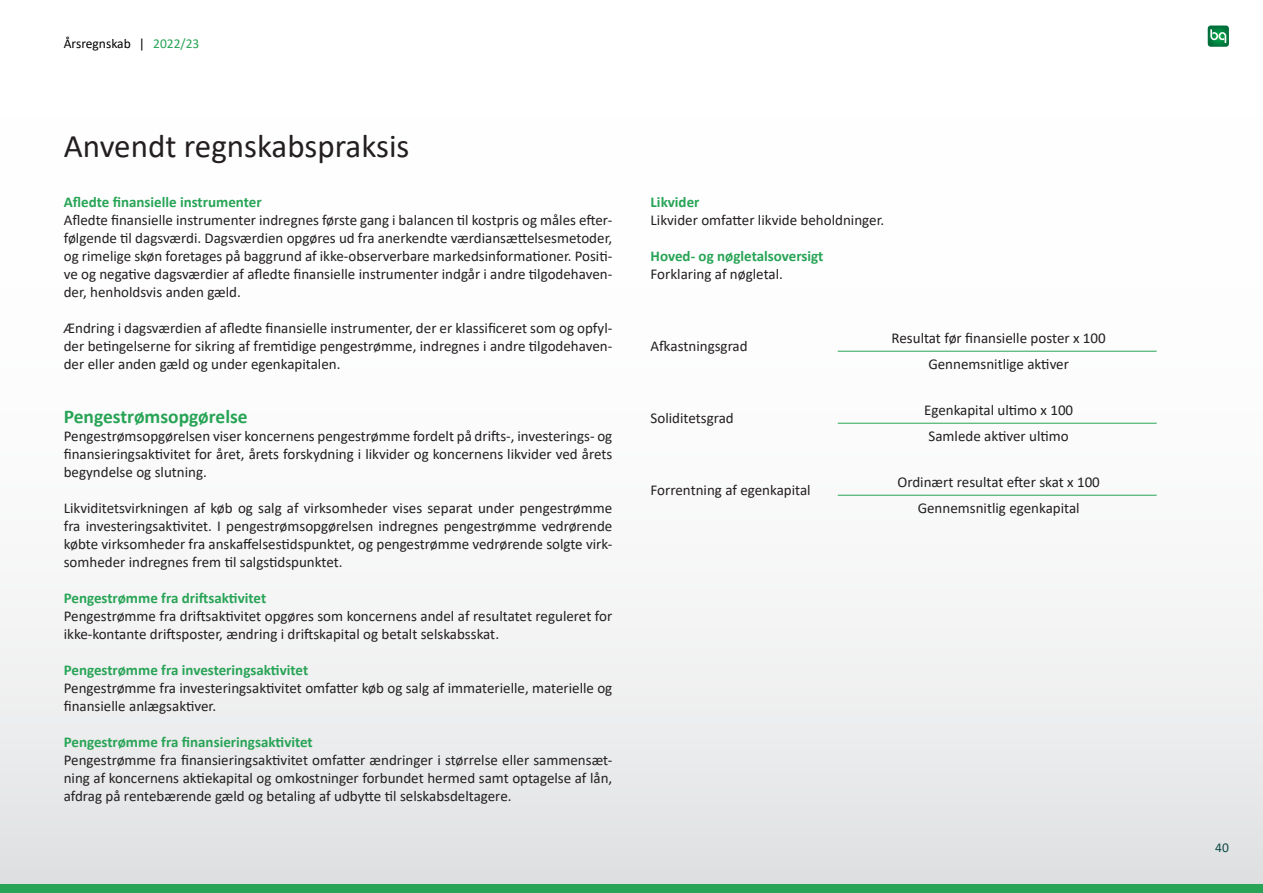
<style>
.page{position:relative;width:1263px;height:893px;background:#fff}
.page>*{position:absolute;margin:0;border:0;box-sizing:border-box;transform-origin:0 0}
.t1{font:33px "Calibri";color:#231f20}
.Afsnitsformat_1{font:700 19.5px "Calibri";color:#28a456}
.t2{font:15px/18px "Calibri";color:#231f20;text-align:justify}
.Afsnitsformat_1-2{font:700 15px "Calibri";color:#28a456}
.t3{font:13.5px "Calibri";color:#000}
.t4{font:13.5px "Calibri";color:#0f4a45}
.s1{color:#28a456}
</style>
<div class="page">
<div style="left:0;top:0;width:1263px;height:893px;background:linear-gradient(to bottom,#fff,#e7e8e9)"></div>
<hr style="left:838px;top:351px;width:319px;height:1px;background:#28a456">
<hr style="left:838px;top:423px;width:319px;height:1px;background:#28a456">
<hr style="left:838px;top:495px;width:319px;height:1px;background:#28a456">
<div style="left:0;top:884px;width:1263px;height:9px;background:#28a456"></div>
<svg style="left:1208px;top:26px;width:21px;height:21px"></svg>
<p class="t3" style="left:64px;top:35px;width:137px">Årsregnskab | <span class="s1">2022/23</span></p>
<p class="t1" style="left:64px;top:123px;width:347px">Anvendt regnskabspraksis</p>
<p class="Afsnitsformat_1-2" style="left:64px;top:191px;width:199px">Afledte finansielle instrumenter</p>
<p class="t2" style="left:64px;top:210px;width:550px">Afledte finansielle instrumenter indregnes første gang i balancen til kostpris og måles efter&shy;følgende til dagsværdi. Dagsværdien opgøres ud fra anerkendte værdiansættelsesmetoder, og rimelige skøn foretages på baggrund af ikke-observerbare markedsinformationer. Positi&shy;ve og negative dagsværdier af afledte finansielle instrumenter indgår i andre tilgodehaven&shy;der, henholdsvis anden gæld.</p>
<p class="t2" style="left:64px;top:318px;width:550px">Ændring i dagsværdien af afledte finansielle instrumenter, der er klassificeret som og opfyl&shy;der betingelserne for sikring af fremtidige pengestrømme, indregnes i andre tilgodehaven&shy;der eller anden gæld og under egenkapitalen.</p>
<p class="Afsnitsformat_1" style="left:64px;top:403px;width:185px">Pengestrømsopgørelse</p>
<p class="t2" style="left:64px;top:426px;width:550px">Pengestrømsopgørelsen viser koncernens pengestrømme fordelt på drifts-, investerings- og finansieringsaktivitet for året, årets forskydning i likvider og koncernens likvider ved årets begyndelse og slutning.</p>
<p class="t2" style="left:64px;top:498px;width:550px">Likviditetsvirkningen af køb og salg af virksomheder vises separat under pengestrømme fra investeringsaktivitet. I pengestrømsopgørelsen indregnes pengestrømme vedrørende købte virksomheder fra anskaffelsestidspunktet, og pengestrømme vedrørende solgte virk&shy;somheder indregnes frem til salgstidspunktet.</p>
<p class="Afsnitsformat_1-2" style="left:64px;top:587px;width:204px">Pengestrømme fra driftsaktivitet</p>
<p class="t2" style="left:64px;top:606px;width:550px">Pengestrømme fra driftsaktivitet opgøres som koncernens andel af resultatet reguleret for ikke-kontante driftsposter, ændring i driftskapital og betalt selskabsskat.</p>
<p class="Afsnitsformat_1-2" style="left:64px;top:659px;width:246px">Pengestrømme fra investeringsaktivitet</p>
<p class="t2" style="left:64px;top:678px;width:550px">Pengestrømme fra investeringsaktivitet omfatter køb og salg af immaterielle, materielle og finansielle anlægsaktiver.</p>
<p class="Afsnitsformat_1-2" style="left:64px;top:731px;width:251px">Pengestrømme fra finansieringsaktivitet</p>
<p class="t2" style="left:64px;top:750px;width:550px">Pengestrømme fra finansieringsaktivitet omfatter ændringer i størrelse eller sammensæt&shy;ning af koncernens aktiekapital og omkostninger forbundet hermed samt optagelse af lån, afdrag på rentebærende gæld og betaling af udbytte til selskabsdeltagere.</p>
<p class="Afsnitsformat_1-2" style="left:651px;top:191px;width:50px">Likvider</p>
<p class="t2" style="left:651px;top:210px;width:235px">Likvider omfatter likvide beholdninger.</p>
<p class="Afsnitsformat_1-2" style="left:651px;top:245px;width:174px">Hoved- og nøgletalsoversigt</p>
<p class="t2" style="left:651px;top:264px;width:134px">Forklaring af nøgletal.</p>
<p class="t2" style="left:651px;top:336px;width:99px">Afkastningsgrad</p>
<p class="t2" style="left:651px;top:408px;width:85px">Soliditetsgrad</p>
<p class="t2" style="left:651px;top:480px;width:162px">Forrentning af egenkapital</p>
<p class="t2" style="left:891px;top:329px;width:216px">Resultat før finansielle poster x 100</p>
<p class="t2" style="left:928px;top:354px;width:142px">Gennemsnitlige aktiver</p>
<p class="t2" style="left:924px;top:401px;width:151px">Egenkapital ultimo x 100</p>
<p class="t2" style="left:928px;top:426px;width:142px">Samlede aktiver ultimo</p>
<p class="t2" style="left:897px;top:473px;width:204px">Ordinært resultat efter skat x 100</p>
<p class="t2" style="left:918px;top:498px;width:163px">Gennemsnitlig egenkapital</p>
<p class="t4" style="left:1215px;top:838px;width:15px">40</p>
</div>
